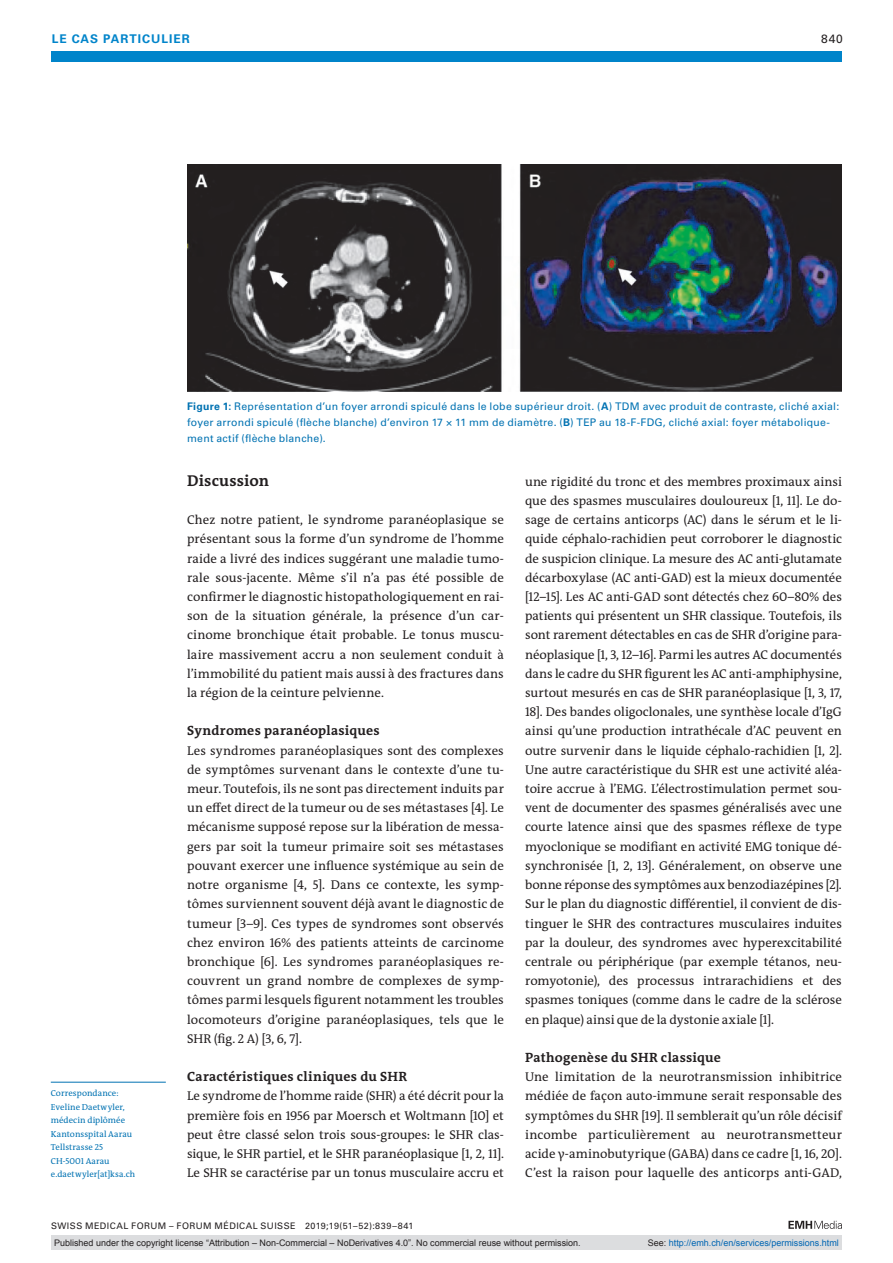
<style>
.page{position:relative;width:893px;height:1263px;background:#fff}
.page>*{position:absolute;margin:0;border:0;box-sizing:border-box;transform-origin:0 0}
.t1{font:700 15.75px "The Antiqua B W7";letter-spacing:.01em;color:#231f20}
.t2{font:700 13.5px "The Antiqua B W7";letter-spacing:.015em;color:#231f20}
.t3{font:12.75px/19.2px "The Antiqua B W5 Plain";color:#231f20;text-align:justify}
.t4{font:700 12px "Univers LT Std";color:#0084ca}
.t5{font:12px "Univers LT Std";color:#231f20}
.t6{font:10.5px/15.8px "Univers LT Std";letter-spacing:.02em;color:#0072b2}
.t7{font:9px "Arial";color:#231f20}
.t8{font:9px "Univers LT Std";letter-spacing:.05em;color:#231f20}
.t9{font:9px "Arial";color:#0166b3}
.t10{font:8.7px/13.5px "The Antiqua B W5 Plain";letter-spacing:.01em;color:#0072b2}
.s1{font-weight:700}
.s2{color:#231f20}
</style>
<div class="page">
<div style="left:51px;top:51px;width:791px;height:11px;background:#0084ca"></div>
<svg style="left:788px;top:1221px;width:54px;height:8px"></svg>
<img style="left:187px;top:164px;width:655px;height:228px">
<hr style="left:51px;top:1082px;width:115px;height:1px;background:#0072b2">
<div style="left:51px;top:1235px;width:791px;height:15px;background:#dcdddf"></div>
<p class="t4" style="left:52px;top:31px;width:30px">LE CAS</p>
<p class="t4" style="left:103px;top:31px;width:9px">PARTICULIER</p>
<p class="t5" style="left:821px;top:31px;width:23px">840</p>
<p class="t10" style="left:51px;top:1087px;width:86px">Correspondance:<br>Eveline Daetwyler, médecin diplômée<br>Kantonsspital Aarau<br>Tellstrasse 25<br>CH-5001 Aarau e.daetwyler[at]ksa.ch</p>
<p class="t6" style="left:187px;top:399px;width:654px"><span class="s1">FIGURE 1:</span> Représentation d’un foyer arrondi spiculé dans le lobe supérieur droit. (<span class="s1">A</span>) TDM avec produit de contraste, cliché axial: foyer arrondi spiculé (flèche blanche) d’environ 17 × 11 mm de diamètre. (<span class="s1">B</span>) TEP au 18-F-FDG, cliché axial: foyer métabolique&shy;ment actif (flèche blanche).</p>
<p class="t1" style="left:187px;top:470px;width:84px">Discussion</p>
<p class="t3" style="left:187px;top:510px;width:318px">Chez notre patient, le syndrome paranéoplasique se présentant sous la forme d’un syndrome de l’homme raide a livré des indices suggérant une maladie tumo&shy;rale sous-jacente. Même s’il n’a pas été possible de confirmer le diagnostic histopathologiquement en rai&shy;son de la situation générale, la présence d’un car&shy;cinome bronchique était probable. Le tonus muscu&shy;laire massivement accru a non seulement conduit à l’immobilité du patient mais aussi à des fractures dans la région de la ceinture pelvienne.</p>
<p class="t2" style="left:187px;top:722px;width:194px">Syndromes paranéoplasiques</p>
<p class="t3" style="left:187px;top:741px;width:318px">Les syndromes paranéoplasiques sont des complexes de symptômes survenant dans le contexte d’une tu&shy;meur. Toutefois, ils ne sont pas directement induits par un effet direct de la tumeur ou de ses métastases [4]. Le mécanisme supposé repose sur la libération de messa&shy;gers par soit la tumeur primaire soit ses métastases pouvant exercer une influence systémique au sein de notre organisme [4, 5]. Dans ce contexte, les symp&shy;tômes surviennent souvent déjà avant le diagnostic de tumeur [3–9]. Ces types de syndromes sont observés chez environ 16% des patients atteints de carcinome bronchique [6]. Les syndromes paranéoplasiques re&shy;couvrent un grand nombre de complexes de symp&shy;tômes parmi lesquels figurent notamment les troubles locomoteurs d’origine paranéoplasiques, tels que le SHR (fig. 2 A) [3, 6, 7].</p>
<p class="t2" style="left:187px;top:1068px;width:221px">Caractéristiques cliniques du SHR</p>
<p class="t3" style="left:187px;top:1086px;width:318px">Le syndrome de l’homme raide (SHR) a été décrit pour la première fois en 1956 par Moersch et Woltmann [10] et peut être classé selon trois sous-groupes: le SHR clas&shy;sique, le SHR partiel, et le SHR paranéoplasique [1, 2, 11].<br>Le SHR se caractérise par un tonus musculaire accru et</p>
<p class="t3" style="left:525px;top:472px;width:318px">une rigidité du tronc et des membres proximaux ainsi que des spasmes musculaires douloureux [1, 11]. Le do&shy;sage de certains anticorps (AC) dans le sérum et le li&shy;quide céphalo-rachidien peut corroborer le diagnostic de suspicion clinique. La mesure des AC anti-glutamate décarboxylase (AC anti-GAD) est la mieux documentée [12–15]. Les AC anti-GAD sont détectés chez 60–80% des patients qui présentent un SHR classique. Toutefois, ils sont rarement détectables en cas de SHR d’origine para&shy;néoplasique [1, 3, 12–16]. Parmi les autres AC documentés dans le cadre du SHR figurent les AC anti-amphiphysine, surtout mesurés en cas de SHR paranéoplasique [1, 3, 17, 18]. Des bandes oligoclonales, une synthèse locale d’IgG ainsi qu’une production intrathécale d’AC peuvent en outre survenir dans le liquide céphalo-rachidien [1, 2].<br>Une autre caractéristique du SHR est une activité aléa&shy;toire accrue à l’EMG. L’électrostimulation permet sou&shy;vent de documenter des spasmes généralisés avec une courte latence ainsi que des spasmes réflexe de type myoclonique se modifiant en activité EMG tonique dé&shy;synchronisée [1, 2, 13]. Généralement, on observe une bonne réponse des symptômes aux benzodiazépines [2].<br>Sur le plan du diagnostic différentiel, il convient de dis&shy;tinguer le SHR des contractures musculaires induites par la douleur, des syndromes avec hyperexcitabilité centrale ou périphérique (par exemple tétanos, neu&shy;romyotonie), des processus intrarachidiens et des spasmes toniques (comme dans le cadre de la sclérose en plaque) ainsi que de la dystonie axiale [1].</p>
<p class="t2" style="left:525px;top:1049px;width:197px">Pathogenèse du SHR classique</p>
<p class="t3" style="left:525px;top:1067px;width:318px">Une limitation de la neurotransmission inhibitrice médiée de façon auto-immune serait responsable des symptômes du SHR [19]. Il semblerait qu’un rôle décisif incombe particulièrement au neurotransmetteur acide γ-aminobutyrique (GABA) dans ce cadre [1, 16, 20].<br>C’est la raison pour laquelle des anticorps anti-GAD,</p>
<p class="t8" style="left:51px;top:1220px;width:364px">SWISS MEDICAL FORUM – FORUM MÉDICAL SUISSE 2019;19(51–52):839–841</p>
<p class="t7" style="left:54px;top:1237px;width:528px">Published under the copyright license “Attribution – Non-Commercial – NoDerivatives 4.0”. No commercial reuse without permission.</p>
<p class="t9" style="left:648px;top:1237px;width:193px"><span class="s2">See:</span> http://emh.ch/en/services/permissions.html</p>
</div>
